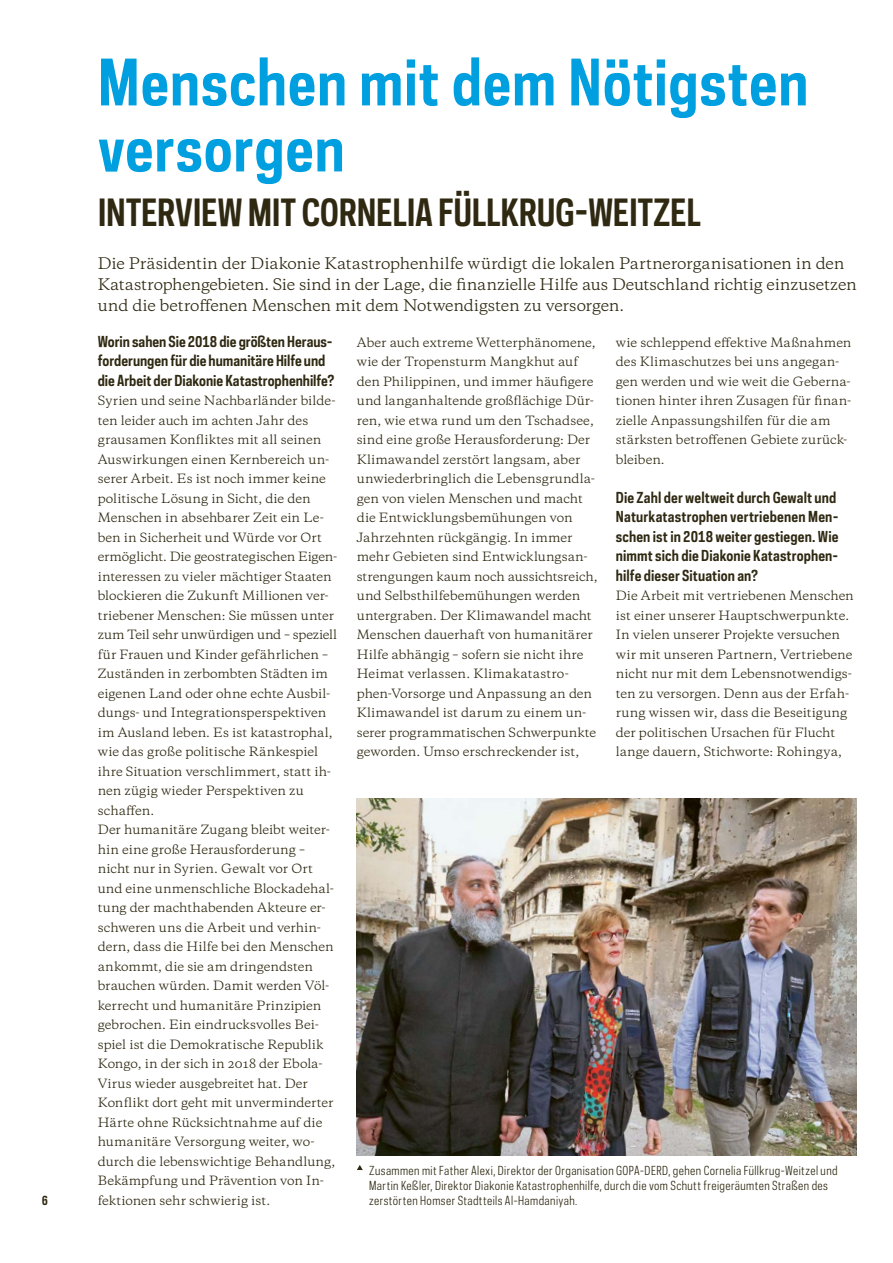
<style>
.page{position:relative;width:893px;height:1263px;background:#fff}
.page>*{position:absolute;margin:0;border:0;box-sizing:border-box;transform-origin:0 0}
.t1{font:700 60px/66px "Polaris Condensed";letter-spacing:.01em;color:#009fe0}
.t2{font:700 35.25px "Polaris Condensed";letter-spacing:-.01em;color:#2f2912}
.t3{font:15px/21px "Galaxie Copernicus";letter-spacing:-.015em;color:#2f2912}
.t4{font:700 14.25px/19.5px "Polaris Condensed";letter-spacing:.005em;color:#2f2912}
.t5{font:12px/19.5px "Galaxie Copernicus";letter-spacing:-.005em;color:#2f2912}
.t6{font:700 12px "Polaris Condensed";color:#2f2912}
.t7{font:11.7px/15px "Polaris Condensed";letter-spacing:.035em;color:#2f2912}
</style>
<div class="page">
<img style="left:357px;top:798px;width:500px;height:357px">
<svg style="left:357px;top:1165px;width:6px;height:5px"></svg>
<p class="t6" style="left:42px;top:1192px;width:8px">6</p>
<h1 class="t1" style="left:98px;top:48px;width:712px">Menschen mit dem Nötigsten versorgen</h1>
<h2 class="t2" style="left:98px;top:189px;width:605px">INTERVIEW MIT CORNELIA FÜLLKRUG-WEITZEL</h2>
<p class="t3" style="left:98px;top:252px;width:760px">Die Präsidentin der Diakonie Katastrophenhilfe würdigt die lokalen Partnerorganisationen in den<br>Katastrophengebieten. Sie sind in der Lage, die finanzielle Hilfe aus Deutschland richtig einzusetzen und die betroffenen Menschen mit dem Notwendigsten zu versorgen.</p>
<p class="t4" style="left:98px;top:331px;width:238px">Worin sahen Sie 2018 die größten Heraus&shy;forderungen für die humanitäre Hilfe und die Arbeit der Diakonie Katastrophenhilfe?</p>
<p class="t5" style="left:98px;top:391px;width:241px">Syrien und seine Nachbarländer bilde&shy;ten leider auch im achten Jahr des grausamen Konfliktes mit all seinen Auswirkungen einen Kernbereich un&shy;serer Arbeit. Es ist noch immer keine politische Lösung in Sicht, die den Menschen in absehbarer Zeit ein Le&shy;ben in Sicherheit und Würde vor Ort ermöglicht. Die geostrategischen Eigen&shy;interessen zu vieler mächtiger Staaten blockieren die Zukunft Millionen ver&shy;triebener Menschen: Sie müssen unter zum Teil sehr unwürdigen und – speziell für Frauen und Kinder gefährlichen – Zuständen in zerbombten Städten im eigenen Land oder ohne echte Ausbil&shy;dungs- und Integrationsperspektiven im Ausland leben. Es ist katastrophal, wie das große politische Ränkespiel ihre Situation verschlimmert, statt ih&shy;nen zügig wieder Perspektiven zu schaffen.<br>Der humanitäre Zugang bleibt weiter&shy;hin eine große Herausforderung – nicht nur in Syrien. Gewalt vor Ort und eine unmenschliche Blockadehal&shy;tung der machthabenden Akteure er&shy;schweren uns die Arbeit und verhin&shy;dern, dass die Hilfe bei den Menschen ankommt, die sie am dringendsten brauchen würden. Damit werden Völ&shy;kerrecht und humanitäre Prinzipien gebrochen. Ein eindrucksvolles Bei&shy;spiel ist die Demokratische Republik Kongo, in der sich in 2018 der Ebola-Virus wieder ausgebreitet hat. Der Konflikt dort geht mit unverminderter Härte ohne Rücksichtnahme auf die humanitäre Versorgung weiter, wo&shy;durch die lebenswichtige Behandlung, Bekämpfung und Prävention von In&shy;fektionen sehr schwierig ist.</p>
<p class="t5" style="left:357px;top:332px;width:242px">Aber auch extreme Wetterphänomene, wie der Tropensturm Mangkhut auf den Philippinen, und immer häufigere und langanhaltende großflächige Dür&shy;ren, wie etwa rund um den Tschadsee, sind eine große Herausforderung: Der Klimawandel zerstört langsam, aber unwiederbringlich die Lebensgrundla&shy;gen von vielen Menschen und macht die Entwicklungsbemühungen von Jahrzehnten rückgängig. In immer mehr Gebieten sind Entwicklungsan&shy;strengungen kaum noch aussichtsreich, und Selbsthilfebemühungen werden untergraben. Der Klimawandel macht Menschen dauerhaft von humanitärer Hilfe abhängig – sofern sie nicht ihre Heimat verlassen. Klimakatastro&shy;phen-Vorsorge und Anpassung an den Klimawandel ist darum zu einem un&shy;serer programmatischen Schwerpunkte geworden. Umso erschreckender ist,</p>
<p class="t5" style="left:616px;top:332px;width:237px">wie schleppend effektive Maßnahmen des Klimaschutzes bei uns angegan&shy;gen werden und wie weit die Geberna&shy;tionen hinter ihren Zusagen für finan&shy;zielle Anpassungshilfen für die am stärksten betroffenen Gebiete zurück&shy;bleiben.</p>
<p class="t4" style="left:616px;top:487px;width:224px">Die Zahl der weltweit durch Gewalt und Naturkatastrophen vertriebenen Men&shy;schen ist in 2018 weiter gestiegen. Wie nimmt sich die Diakonie Katastrophen&shy;hilfe dieser Situation an?</p>
<p class="t5" style="left:616px;top:586px;width:239px">Die Arbeit mit vertriebenen Menschen ist einer unserer Hauptschwerpunkte.<br>In vielen unserer Projekte versuchen wir mit unseren Partnern, Vertriebene nicht nur mit dem Lebensnotwendigs&shy;ten zu versorgen. Denn aus der Erfah&shy;rung wissen wir, dass die Beseitigung der politischen Ursachen für Flucht lange dauern, Stichworte: Rohingya,</p>
<p class="t7" style="left:369px;top:1162px;width:470px">Zusammen mit Father Alexi, Direktor der Organisation GOPA-DERD, gehen Cornelia Füllkrug-Weitzel und<br>Martin Keßler, Direktor Diakonie Katastrophenhilfe, durch die vom Schutt freigeräumten Straßen des zerstörten Homser Stadtteils Al-Hamdaniyah.</p>
</div>
